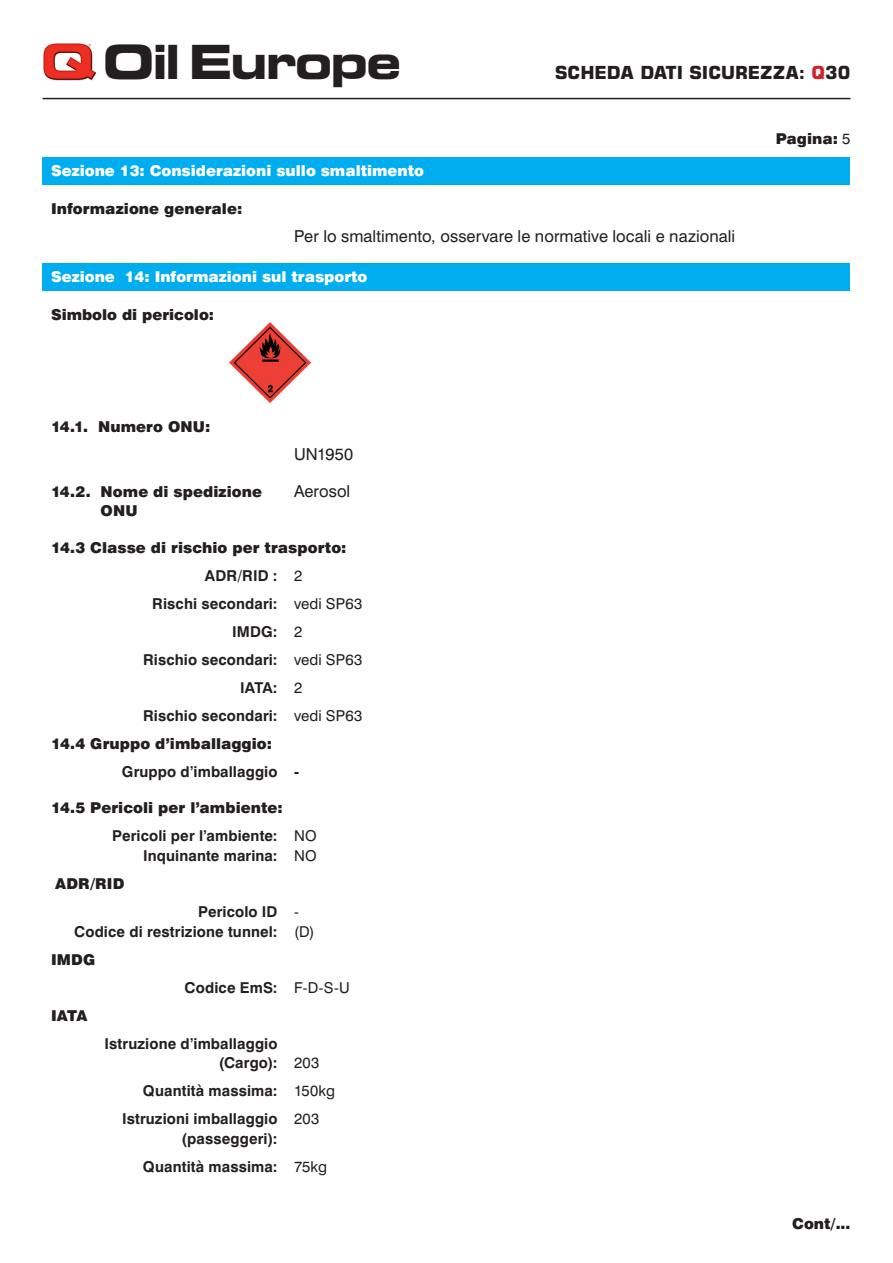
<style>
.page{position:relative;width:893px;height:1263px;background:#fff}
.page>*{position:absolute;margin:0;border:0;box-sizing:border-box;transform-origin:0 0}
.t1{font:700 expanded 46.95px "Square 721 BT";letter-spacing:-.05em;color:#231f20}
.t2{font:700 18px "Square 721 BT";color:#231f20}
.t3{font:16.5px "Swiss 721 BT";letter-spacing:.005em;color:#231f20}
.t4{font:700 15px/19.5px "Swiss 721 BT";letter-spacing:.01em;color:#231f20}
.t5{font:900 15px/28px "Swiss 721 BT";letter-spacing:.005em;color:#231f20}
.t6{font:900 15px "Swiss 721 BT";color:#fff}
.s1{color:#d1232a}
.s2{font-weight:400}
.s3{font-weight:700}
</style>
<div class="page">
<img style="left:43px;top:43px;width:53px;height:38px">
<hr style="left:43px;top:98px;width:807px;height:1px;background:#231f20">
<div style="left:43px;top:264px;width:807px;height:27px;background:#00aeef"></div>
<img style="left:230px;top:322px;width:80px;height:81px">
<div style="left:43px;top:157px;width:807px;height:28px;background:#00aeef"></div>
<h1 class="t1" style="left:103px;top:34px;width:300px">Oil Europe</h1>
<p class="t2" style="left:555px;top:62px;width:297px">SCHEDA DATI SICUREZZA: <span class="s1">Q</span>30</p>
<p class="t5" style="left:776px;top:125px;width:76px">Pagina: <span class="s2">5</span></p>
<p class="t6" style="left:51px;top:161px;width:375px">Sezione 13: Considerazioni sullo smaltimento</p>
<p class="t5" style="left:51px;top:195px;width:193px">Informazione generale:</p>
<p class="t3" style="left:294px;top:226px;width:443px">Per lo smaltimento, osservare le normative locali e nazionali</p>
<p class="t6" style="left:51px;top:268px;width:318px">Sezione 14: Informazioni sul trasporto</p>
<p class="t5" style="left:51px;top:301px;width:165px">Simbolo di pericolo:</p>
<p class="t5" style="left:51px;top:413px;width:161px">14.1. Numero ONU:</p>
<p class="t3" style="left:294px;top:444px;width:61px">UN1950</p>
<p class="t5" style="left:51px;top:477px;width:213px">14.2. Nome di spedizione</p>
<p class="t3" style="left:294px;top:481px;width:58px">Aerosol</p>
<p class="t5" style="left:101px;top:497px;width:39px">ONU</p>
<p class="t5" style="left:51px;top:533px;width:297px">14.3 Classe di rischio per trasporto:</p>
<p class="t4" style="left:205px;top:566px;width:99px">ADR/RID : <span class="s2">2</span></p>
<p class="t4" style="left:152px;top:594px;width:211px">Rischi secondari: <span class="s2">vedi SP63</span></p>
<p class="t4" style="left:232px;top:622px;width:72px">IMDG: <span class="s2">2</span></p>
<p class="t4" style="left:143px;top:650px;width:221px">Rischio secondari: <span class="s2">vedi SP63</span></p>
<p class="t4" style="left:240px;top:678px;width:64px">IATA: <span class="s2">2</span></p>
<p class="t4" style="left:143px;top:706px;width:221px">Rischio secondari: <span class="s2">vedi SP63</span></p>
<p class="t5" style="left:51px;top:729px;width:223px">14.4 Gruppo d’imballaggio:</p>
<p class="t4" style="left:122px;top:762px;width:179px">Gruppo d’imballaggio -</p>
<p class="t5" style="left:112px;top:794px;width:206px;text-indent:-61px">14.5 Pericoli per l’ambiente:<br><span class="s3">Pericoli per l’ambiente:</span> <span class="s2">NO</span></p>
<p class="t4" style="left:143px;top:846px;width:175px">Inquinante marina: <span class="s2">NO</span></p>
<p class="t5" style="left:55px;top:869px;width:71px">ADR/RID</p>
<p class="t4" style="left:74px;top:902px;width:242px;text-indent:124px">Pericolo ID <span class="s2">-<br></span>Codice di restrizione tunnel: <span class="s2">(D)</span></p>
<p class="t5" style="left:51px;top:945px;width:46px">IMDG</p>
<p class="t4" style="left:185px;top:977px;width:167px">Codice EmS: <span class="s2">F-D-S-U</span></p>
<p class="t5" style="left:51px;top:1001px;width:38px">IATA</p>
<p class="t4" style="left:219px;top:1033px;width:102px;text-indent:-114px">Istruzione d’imballaggio (Cargo): <span class="s2">203</span></p>
<p class="t4" style="left:122px;top:1076px;width:214px;line-height:28px;text-indent:21px">Quantità massima: <span class="s2">150kg<br></span>Istruzioni imballaggio <span class="s2">203</span></p>
<p class="t4" style="left:143px;top:1124px;width:185px;line-height:28px;text-indent:39px">(passeggeri):<br>Quantità massima: <span class="s2">75kg</span></p>
<p class="t5" style="left:792px;top:1209px;width:60px">Cont/...</p>
</div>
